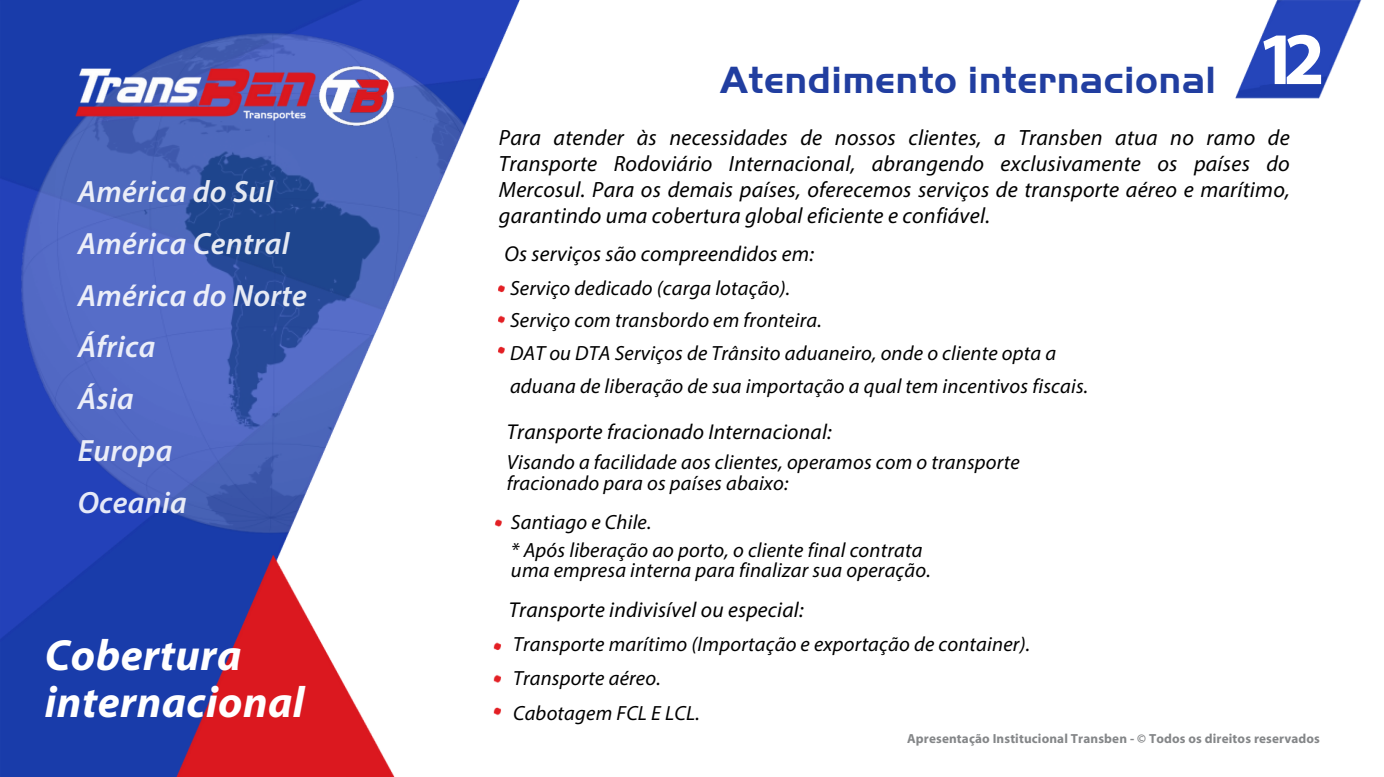
<style>
.page{position:relative;width:1384px;height:777px;background:#fff}
.page>*{position:absolute;margin:0;border:0;box-sizing:border-box;transform-origin:0 0}
.t1{font:700 74.7px "Myriad";color:#fff}
.t2{font:italic 700 43.8px/47.1px "Myriad";letter-spacing:.01em;color:#fff}
.t3{font:700 39.3px "Handel Gothic EF";letter-spacing:.01em;color:#213ea0}
.t4{font:italic 600 30.9px/51.6px "Myriad Pro";letter-spacing:.01em;color:#fff}
.t5{font:italic 22.2px/25.8px "Myriad Pro";letter-spacing:.01em;color:#000;text-align:justify}
.t6{font:italic 21.6px "Myriad Pro";letter-spacing:.01em;color:#000}
.t7{font:italic 20.4px/32.4px "Myriad Pro";letter-spacing:.01em;color:#000}
.t8{font:700 13.2px "Myriad";letter-spacing:.01em;color:#848688}
</style>
<div class="page">
<img style="left:0;top:0;width:520px;height:776px">
<img style="left:20px;top:33px;width:484px;height:501px">
<img style="left:492px;top:275px;width:18px;height:112px">
<img style="left:490px;top:509px;width:18px;height:32px">
<img style="left:68px;top:60px;width:246px;height:68px">
<img style="left:314px;top:60px;width:85px;height:72px">
<img style="left:162px;top:540px;width:247px;height:236px">
<img style="left:488px;top:631px;width:18px;height:101px">
<img style="left:1235px;top:0;width:127px;height:99px">
<div style="left:1268px;top:33px;width:46px;height:42px;background:#2545ba"></div>
<svg style="left:1259px;top:39px;width:55px;height:58px"></svg>
<h3 class="t4" style="left:78px;top:168px;width:231px">América do Sul<br>América Central<br>América do Norte<br>África<br>Ásia<br>Europa<br>Oceania</h3>
<p class="t2" style="left:45px;top:635px;width:261px">Cobertura internacional</p>
<p class="t1" style="left:1257px;top:20px;width:69px">12</p>
<p class="t3" style="left:720px;top:56px;width:498px">Atendimento internacional</p>
<p class="t5" style="left:499px;top:127px;width:792px">Para atender às necessidades de nossos clientes, a Transben atua no ramo de Transporte Rodoviário Internacional, abrangendo exclusivamente os países do Mercosul. Para os demais países, oferecemos serviços de transporte aéreo e marítimo, garantindo uma cobertura global eficiente e confiável.</p>
<h3 class="t6" style="left:505px;top:245px;width:311px">Os serviços são compreendidos em:</h3>
<p class="t7" style="left:510px;top:273px;width:580px">Serviço dedicado (carga lotação).<br>Serviço com transbordo em fronteira.<br>DAT ou DTA Serviços de Trânsito aduaneiro, onde o cliente opta a aduana de liberação de sua importação a qual tem incentivos fiscais.</p>
<p class="t6" style="left:507px;top:422px;width:326px">Transporte fracionado Internacional:</p>
<p class="t7" style="left:507px;top:453px;width:514px;line-height:20.4px">Visando a facilidade aos clientes, operamos com o transporte fracionado para os países abaixo:</p>
<p class="t7" style="left:511px;top:510px;width:413px;line-height:27.3px">Santiago e Chile.<br>* Após liberação ao porto, o cliente final contrata</p>
<p class="t7" style="left:511px;top:555px;width:421px">uma empresa interna para finalizar sua operação.</p>
<h1 class="t6" style="left:509px;top:601px;width:296px">Transporte indivisível ou especial:</h1>
<p class="t7" style="left:513px;top:628px;width:518px;line-height:34.2px">Transporte marítimo (Importação e exportação de container).<br>Transporte aéreo.<br>Cabotagem FCL E LCL.</p>
<h2 class="t8" style="left:907px;top:731px;width:414px">Apresentação Institucional Transben - © Todos os direitos reservados</h2>
</div>
